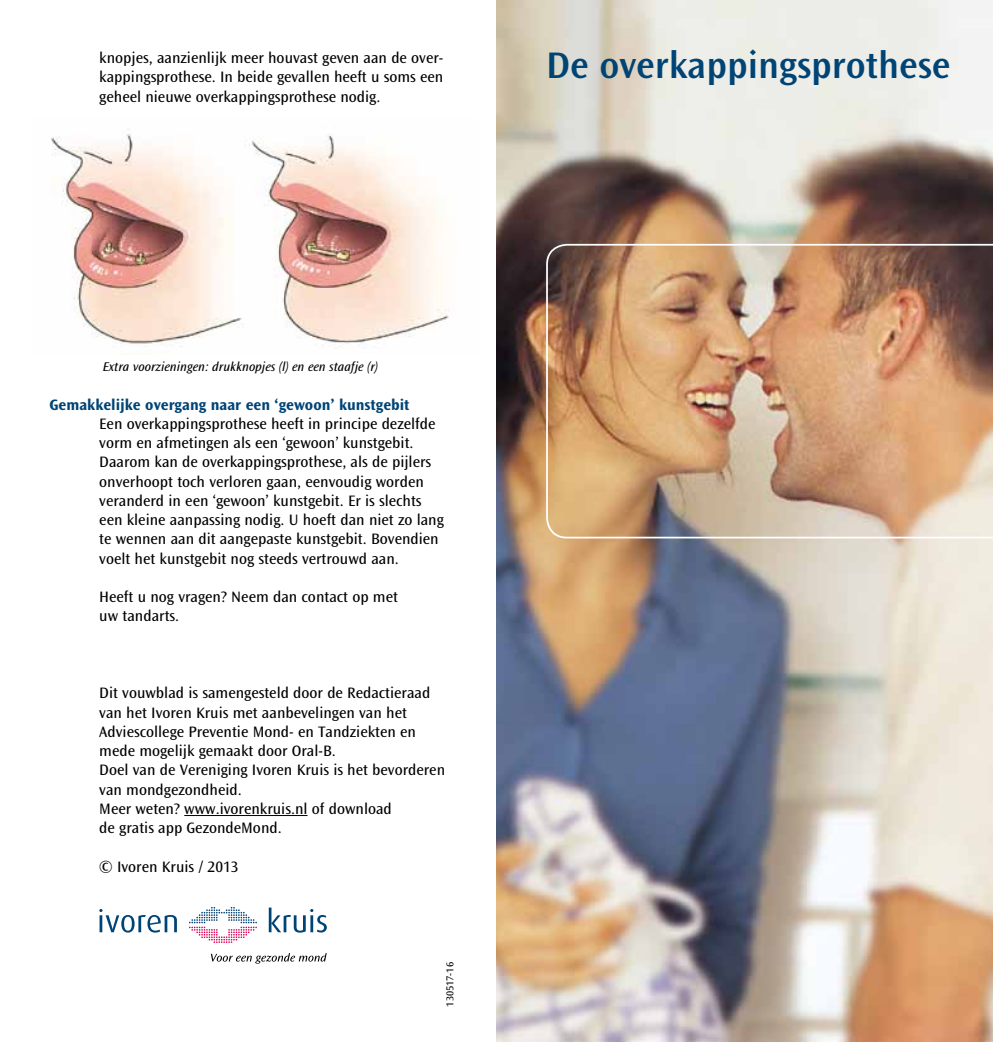
<style>
.page{position:relative;width:993px;height:1042px;background:#fff}
.page>*{position:absolute;margin:0;border:0;box-sizing:border-box;transform-origin:0 0}
.t1{font:600 38.5px "Ocean Sans Std";color:#004476}
.t2{font:15.75px/19.2px "Ocean Sans Std";color:#000}
.t3{font:700 15.75px "Ocean Sans Std";color:#004476}
.t4{font:italic 13.12px "Ocean Sans Std";color:#000}
.t5{font:10.5px "Ocean Sans Std";color:#000}
</style>
<div class="page">
<img style="left:51px;top:129px;width:398px;height:225px">
<hr style="left:184px;top:815px;width:123px;height:1px;background:#000">
<svg style="left:189px;top:907px;width:68px;height:36px"></svg>
<svg style="left:99px;top:909px;width:78px;height:23px"></svg>
<svg style="left:269px;top:907px;width:58px;height:25px"></svg>
<svg style="left:211px;top:953px;width:115px;height:10px"></svg>
<img style="left:496px;top:0;width:496px;height:1042px">
<img style="left:546px;top:244px;width:446px;height:294px">
<p class="t2" style="left:99px;top:48px;width:345px;text-align:justify">knopjes, aanzienlijk meer houvast geven aan de over&shy;kappingsprothese. In beide gevallen heeft u soms een geheel nieuwe overkappingsprothese nodig.</p>
<h1 class="t1" style="left:546px;top:43px;width:405px">De overkappingsprothese</h1>
<p class="t4" style="left:103px;top:359px;width:276px">Extra voorzieningen: drukknopjes (l) en een staafje (r)</p>
<p class="t3" style="left:50px;top:395px;width:361px">Gemakkelijke overgang naar een ‘gewoon’ kunstgebit</p>
<p class="t2" style="left:99px;top:414px;width:346px">Een overkappingsprothese heeft in principe dezelfde vorm en afmetingen als een ‘gewoon’ kunstgebit.<br>Daarom kan de overkappingsprothese, als de pijlers onverhoopt toch verloren gaan, eenvoudig worden veranderd in een ‘gewoon’ kunstgebit. Er is slechts een kleine aanpassing nodig. U hoeft dan niet zo lang te wennen aan dit aangepaste kunstgebit. Bovendien voelt het kunstgebit nog steeds vertrouwd aan.</p>
<p class="t2" style="left:99px;top:587px;width:300px">Heeft u nog vragen? Neem dan contact op met uw tandarts.</p>
<p class="t2" style="left:99px;top:684px;width:347px">Dit vouwblad is samengesteld door de Redactieraad van het Ivoren Kruis met aanbevelingen van het Adviescollege Preventie Mond- en Tandziekten en mede mogelijk gemaakt door Oral-B.<br>Doel van de Vereniging Ivoren Kruis is het bevorderen van mondgezondheid.<br>Meer weten? www.ivorenkruis.nl of download<br>de gratis app GezondeMond.</p>
<p class="t2" style="left:99px;top:857px;width:141px">© Ivoren Kruis / 2013</p>
<p class="t5" style="left:444px;top:1006px;width:46px;rotate:-90deg">130517-16</p>
</div>
